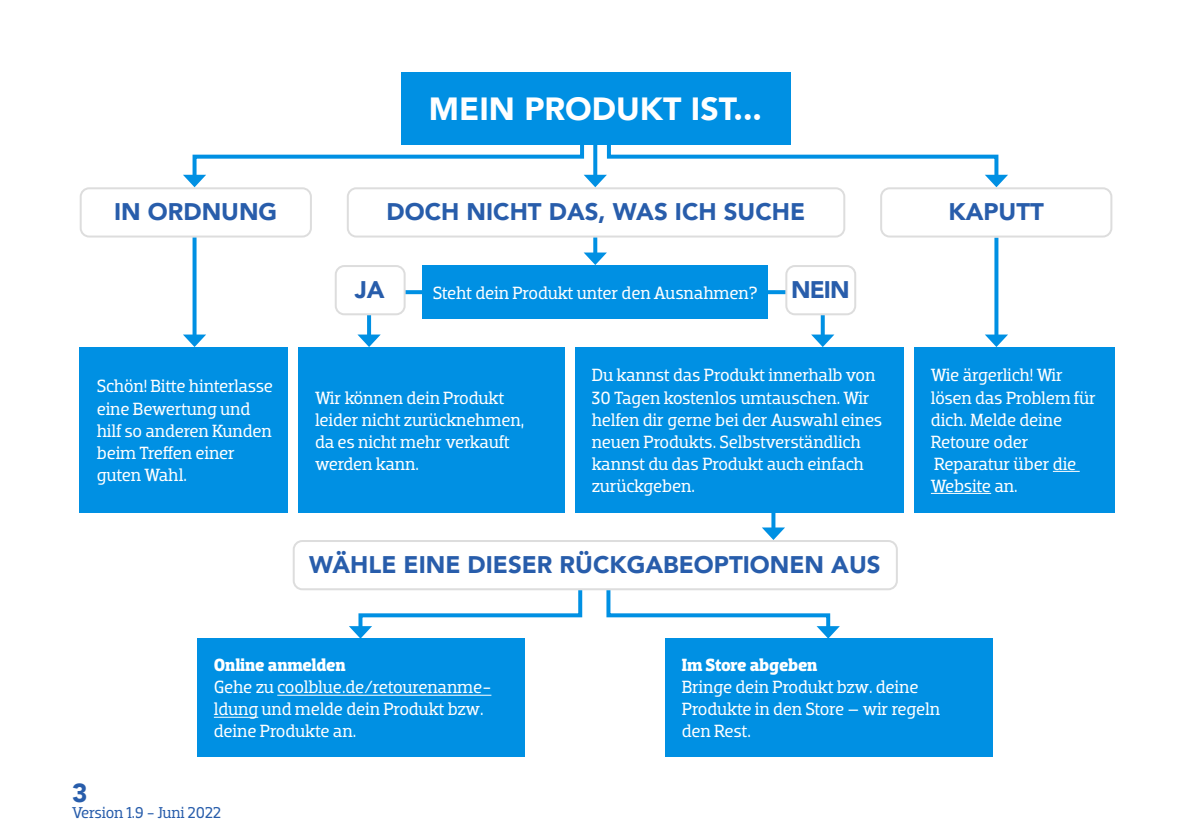
<style>
.page{position:relative;width:1191px;height:840px;background:#fff}
.page>*{position:absolute;margin:0;border:0;box-sizing:border-box;transform-origin:0 0}
.t1{font:900 32px "Avenir";color:#fff}
.t2{font:900 26px "Avenir";color:#285dab}
.t3{font:900 24px "Avenir";color:#285dab}
.t4{font:18px/22px "Dobra Slab";letter-spacing:-.01em;color:#fff}
.t5{font:700 18px "Dobra Slab";letter-spacing:-.01em;color:#fff}
.t6{font:16px "Dobra Slab";letter-spacing:-.015em;color:#285dab}
</style>
<div class="page">
<svg style="left:768px;top:290px;width:66px;height:57px"></svg>
<svg style="left:357px;top:288px;width:65px;height:59px"></svg>
<div style="left:401px;top:72px;width:389px;height:73px;background:#0090e3"></div>
<div style="left:422px;top:265px;width:346px;height:54px;background:#0090e3"></div>
<div style="left:80px;top:347px;width:208px;height:165px;background:#0090e3"></div>
<div style="left:298px;top:347px;width:266px;height:165px;background:#0090e3"></div>
<div style="left:575px;top:347px;width:328px;height:165px;background:#0090e3"></div>
<div style="left:914px;top:347px;width:200px;height:165px;background:#0090e3"></div>
<svg style="left:1053px;top:470px;width:26px;height:1px"></svg>
<hr style="left:931px;top:492px;width:60px;height:1px;background:#fff">
<div style="left:80px;top:187px;width:232px;height:50px;border:2px solid #ddd;border-radius:9px"></div>
<div style="left:336px;top:266px;width:68px;height:48px;background:#fff;border-radius:9px"></div>
<div style="left:335px;top:265px;width:70px;height:50px;border:2px solid #ddd;border-radius:9px"></div>
<div style="left:786px;top:266px;width:69px;height:48px;background:#fff;border-radius:9px"></div>
<div style="left:785px;top:265px;width:71px;height:50px;border:2px solid #ddd;border-radius:9px"></div>
<div style="left:347px;top:187px;width:498px;height:50px;border:2px solid #ddd;border-radius:9px"></div>
<svg style="left:183px;top:141px;width:825px;height:46px"></svg>
<svg style="left:192px;top:237px;width:4px;height:97px"></svg>
<svg style="left:183px;top:334px;width:23px;height:13px"></svg>
<svg style="left:994px;top:237px;width:4px;height:97px"></svg>
<svg style="left:985px;top:334px;width:23px;height:13px"></svg>
<svg style="left:593px;top:237px;width:4px;height:15px"></svg>
<svg style="left:583px;top:252px;width:24px;height:13px"></svg>
<div style="left:197px;top:638px;width:327px;height:118px;background:#0090e3"></div>
<hr style="left:277px;top:694px;width:214px;height:1px;background:#fff">
<hr style="left:214px;top:716px;width:44px;height:1px;background:#fff">
<div style="left:665px;top:638px;width:327px;height:118px;background:#0090e3"></div>
<div style="left:293px;top:539px;width:605px;height:51px;border:2px solid #ddd;border-radius:9px"></div>
<svg style="left:349px;top:587px;width:235px;height:51px"></svg>
<svg style="left:604px;top:587px;width:236px;height:51px"></svg>
<svg style="left:771px;top:512px;width:4px;height:15px"></svg>
<svg style="left:762px;top:527px;width:23px;height:12px"></svg>
<div style="left:880px;top:187px;width:232px;height:50px;border:2px solid #ddd;border-radius:9px"></div>
<h3 class="t3" style="left:114px;top:191px;width:165px">IN ORDNUNG</h3>
<h1 class="t1" style="left:429px;top:82px;width:334px">MEIN PRODUKT IST...</h1>
<h3 class="t3" style="left:386px;top:191px;width:420px">DOCH NICHT DAS, WAS ICH SUCHE</h3>
<h3 class="t3" style="left:355px;top:269px;width:31px">JA</h3>
<h3 class="t3" style="left:791px;top:269px;width:60px">NEIN</h3>
<p class="t4" style="left:433px;top:281px;width:326px">Steht dein Produkt unter den Ausnahmen?</p>
<h3 class="t3" style="left:948px;top:191px;width:97px">KAPUTT</h3>
<p class="t4" style="left:97px;top:375px;width:178px">Schön! Bitte hinterlasse eine Bewertung und hilf so anderen Kunden beim Treffen einer guten Wahl.</p>
<p class="t4" style="left:315px;top:386px;width:211px">Wir können dein Produkt leider nicht zurücknehmen, da es nicht mehr verkauft werden kann.</p>
<p class="t4" style="left:592px;top:364px;width:292px">Du kannst das Produkt innerhalb von<br>30 Tagen kostenlos umtauschen. Wir helfen dir gerne bei der Auswahl eines neuen Produkts. Selbstverständlich kannst du das Produkt auch einfach zurückgeben.</p>
<p class="t4" style="left:931px;top:364px;width:167px">Wie ärgerlich! Wir lösen das Problem für dich. Melde deine<br>Retoure oder<br>Reparatur über die<br>Website an.</p>
<h3 class="t3" style="left:309px;top:544px;width:573px">WÄHLE EINE DIESER RÜCKGABEOPTIONEN AUS</h3>
<p class="t5" style="left:214px;top:654px;width:133px">Online anmelden</p>
<p class="t4" style="left:214px;top:676px;width:279px">Gehe zu coolblue.de/retourenanme&shy;ldung und melde dein Produkt bzw. deine Produkte an.</p>
<h2 class="t2" style="left:72px;top:770px;width:17px">3</h2>
<p class="t6" style="left:72px;top:803px;width:150px">Version 1.9 - Juni 2022</p>
<p class="t5" style="left:682px;top:654px;width:137px">Im Store abgeben</p>
<p class="t4" style="left:682px;top:676px;width:260px">Bringe dein Produkt bzw. deine<br>Produkte in den Store – wir regeln den Rest.</p>
</div>
